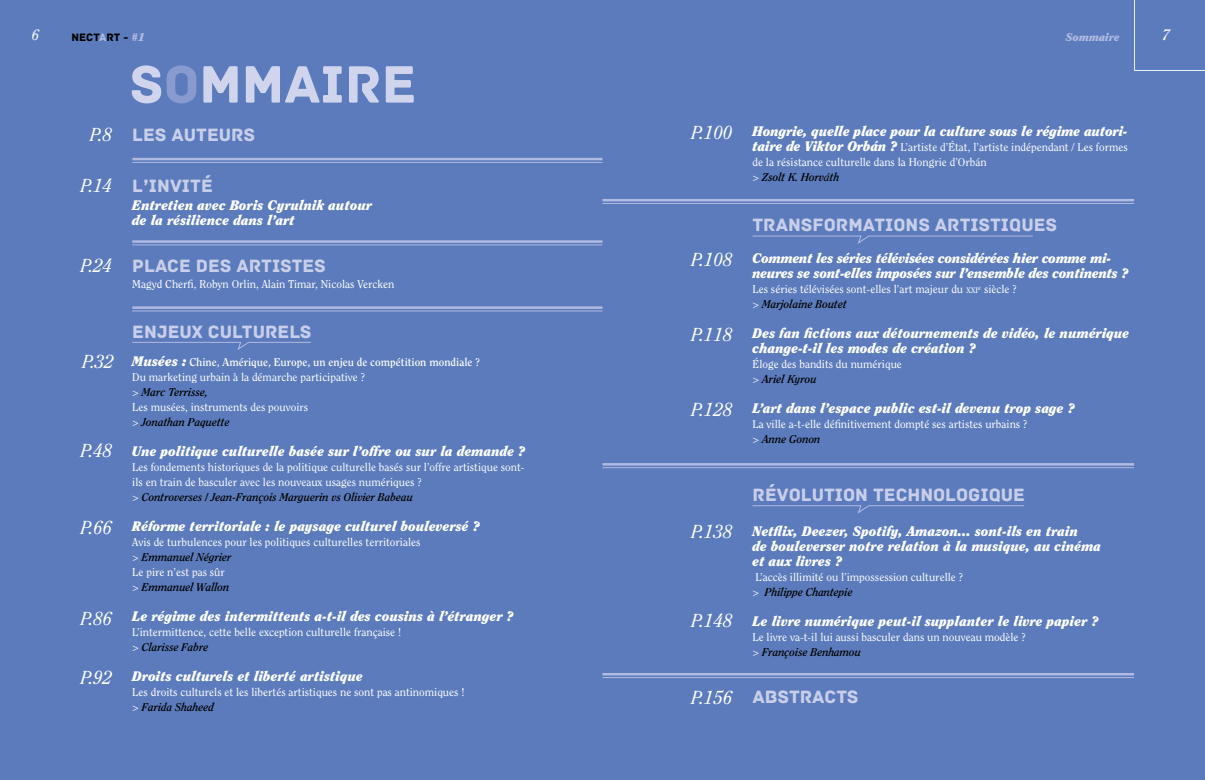
<style>
.page{position:relative;width:1205px;height:780px;background:#5b7bbc}
.page>*{position:absolute;margin:0;border:0;box-sizing:border-box;transform-origin:0 0}
.t1{font:55.25px "Archive";color:#d0d5ed}
.t2{font:18.75px "Archive";color:#c9cfea}
.t3{font:italic 18.75px "Clearface";color:#fff}
.t4{font:italic 15px "Clearface";color:#fff}
.t5{font:italic 900 13.75px/15px "Clearface";color:#fff}
.t6{font:italic 900 13.75px/15px "Clearface";letter-spacing:-.02em;color:#fff}
.t7{font:11.25px/15px "Clearface";color:#fff}
.t8{font:11.25px "Archive";color:#000}
.t9{font:italic 900 11.25px "Clearface";color:#b1bae0}
.s1{color:#b1bae0}
.s2{font-family:"Clearface";font-weight:900;font-style:italic;color:#b1bae0}
.s3{color:#889ace}
.s4{font-weight:900;font-style:italic;font-size:13.75px}
.s5{font-weight:700}
.s6{font-weight:700;font-style:italic;color:#000}
.s7{font-style:italic;color:#000}
.s8{font-size:7.88px}
</style>
<div class="page">
<div style="left:1135px;top:0;width:70px;height:69px;background:#5b7bbc"></div>
<hr style="left:132px;top:158px;width:470px;height:2px;background:#b1bae0">
<hr style="left:132px;top:162px;width:470px;height:1px;background:#b1bae0">
<hr style="left:132px;top:240px;width:470px;height:3px;background:#b1bae0">
<hr style="left:132px;top:244px;width:470px;height:1px;background:#b1bae0">
<hr style="left:132px;top:306px;width:470px;height:3px;background:#b1bae0">
<hr style="left:132px;top:310px;width:470px;height:1px;background:#b1bae0">
<hr style="left:602px;top:463px;width:532px;height:2px;background:#b1bae0">
<hr style="left:602px;top:467px;width:532px;height:1px;background:#b1bae0">
<hr style="left:602px;top:199px;width:532px;height:2px;background:#b1bae0">
<hr style="left:602px;top:203px;width:532px;height:1px;background:#b1bae0">
<hr style="left:602px;top:673px;width:532px;height:2px;background:#b1bae0">
<hr style="left:602px;top:677px;width:532px;height:1px;background:#b1bae0">
<svg style="left:132px;top:342px;width:180px;height:8px"></svg>
<svg style="left:752px;top:235px;width:281px;height:9px;background:#6482c0"></svg>
<svg style="left:752px;top:505px;width:273px;height:9px;background:#6482c0"></svg>
<h3 class="t4" style="left:32px;top:26px;width:9px">6</h3>
<p class="t8" style="left:71px;top:30px;width:75px">NECT<span class="s1">A</span>RT - <span class="s2">#1</span></p>
<h2 class="t3" style="left:90px;top:123px;width:24px">P.8</h2>
<h2 class="t3" style="left:81px;top:175px;width:33px">P.14</h2>
<h2 class="t3" style="left:81px;top:255px;width:33px">P.24</h2>
<h2 class="t3" style="left:83px;top:350px;width:33px">P.32</h2>
<h2 class="t3" style="left:81px;top:439px;width:33px">P.48</h2>
<h2 class="t3" style="left:81px;top:516px;width:33px">P.66</h2>
<h2 class="t3" style="left:81px;top:607px;width:33px">P.86</h2>
<h2 class="t3" style="left:81px;top:666px;width:33px">P.92</h2>
<h1 class="t1" style="left:130px;top:52px;width:288px">S<span class="s3">O</span>MMAIRE</h1>
<h2 class="t2" style="left:132px;top:123px;width:124px">LES AUTEURS</h2>
<h2 class="t2" style="left:132px;top:174px;width:82px">L’INVITÉ</h2>
<p class="t5" style="left:132px;top:197px;width:241px">Entretien avec Boris Cyrulnik autour de la résilience dans l’art</p>
<h2 class="t2" style="left:132px;top:254px;width:195px">PLACE DES ARTISTES</h2>
<p class="t7" style="left:132px;top:276px;width:264px">Magyd Cherfi, Robyn Orlin, Alain Timar, Nicolas Vercken</p>
<h2 class="t2" style="left:132px;top:321px;width:181px">ENJEUX CULTURELS</h2>
<p class="t7" style="left:132px;top:354px;width:349px"><span class="s4">Musées :</span> <span class="s5">Chine, Amérique, Europe, un enjeu de compétition mondiale ?<br></span>Du marketing urbain à la démarche participative ?<br>&gt; <span class="s6">Marc Terrisse,<br></span>Les musées, instruments des pouvoirs<br>&gt; <span class="s6">Jonathan Paquette</span></p>
<p class="t5" style="left:132px;top:443px;width:395px">Une politique culturelle basée sur l’offre ou sur la demande ?</p>
<p class="t7" style="left:132px;top:459px;width:394px">Les fondements historiques de la politique culturelle basés sur l’offre artistique sont&shy;ils en train de basculer avec les nouveaux usages numériques ?<br>&gt; <span class="s6">Controverses / Jean-François Marguerin vs Olivier Babeau</span></p>
<p class="t5" style="left:132px;top:518px;width:349px">Réforme territoriale : le paysage culturel bouleversé ?</p>
<p class="t7" style="left:132px;top:534px;width:290px">Avis de turbulences pour les politiques culturelles territoriales &gt; <span class="s6">Emmanuel Négrier<br></span>Le pire n’est pas sûr<br>&gt; <span class="s6">Emmanuel Wallon</span></p>
<p class="t5" style="left:132px;top:608px;width:383px">Le régime des intermittents a-t-il des cousins à l’étranger ?</p>
<p class="t7" style="left:132px;top:624px;width:270px">L’intermittence, cette belle exception culturelle française ! &gt; <span class="s6">Clarisse Fabre</span></p>
<p class="t5" style="left:132px;top:668px;width:232px">Droits culturels et liberté artistique</p>
<p class="t7" style="left:132px;top:684px;width:334px">Les droits culturels et les libertés artistiques ne sont pas antinomiques ! &gt; <span class="s6">Farida Shaheed</span></p>
<p class="t9" style="left:1066px;top:30px;width:55px">Sommaire</p>
<h2 class="t3" style="left:691px;top:122px;width:42px">P.100</h2>
<h2 class="t3" style="left:691px;top:248px;width:42px">P.108</h2>
<h2 class="t3" style="left:691px;top:323px;width:42px">P.118</h2>
<h2 class="t3" style="left:691px;top:398px;width:42px">P.128</h2>
<h2 class="t3" style="left:691px;top:520px;width:42px">P.138</h2>
<h2 class="t3" style="left:691px;top:610px;width:42px">P.148</h2>
<h2 class="t3" style="left:691px;top:686px;width:42px">P.156</h2>
<p class="t5" style="left:752px;top:124px;width:377px">Hongrie, quelle place pour la culture sous le régime autori-</p>
<p class="t7" style="left:752px;top:140px;width:377px"><span class="s4">taire de Viktor Orbán ?</span> L’artiste d’État, l’artiste indépendant / Les formes de la résistance culturelle dans la Hongrie d’Orbán<br>&gt; <span class="s6">Zsolt K. Horv</span><span class="s7">á</span><span class="s6">th</span></p>
<h2 class="t2" style="left:752px;top:214px;width:306px">TRANSFORMATIONS ARTISTIQUES</h2>
<p class="t6" style="left:752px;top:251px;width:378px">Comment les séries télévisées considérées hier comme mi&shy;neures se sont-elles imposées sur l’ensemble des continents ?</p>
<p class="t7" style="left:752px;top:282px;width:266px">Les séries télévisées sont-elles l’art majeur du <span class="s8">xxi</span><sup>e</sup> siècle ? &gt; <span class="s6">Marjolaine Boutet</span></p>
<p class="t5" style="left:752px;top:326px;width:378px">Des fan fictions aux détournements de vidéo, le numérique change-t-il les modes de création ?</p>
<p class="t7" style="left:752px;top:357px;width:151px">Éloge des bandits du numérique &gt; <span class="s6">Ariel Kyrou</span></p>
<p class="t5" style="left:752px;top:401px;width:324px">L’art dans l’espace public est-il devenu trop sage ?</p>
<p class="t7" style="left:752px;top:417px;width:276px">La ville a-t-elle définitivement dompté ses artistes urbains ? &gt; <span class="s6">Anne Gonon</span></p>
<h2 class="t2" style="left:752px;top:483px;width:274px">RÉVOLUTION TECHNOLOGIQUE</h2>
<p class="t5" style="left:752px;top:523px;width:350px">Netflix, Deezer, Spotify, Amazon... sont-ils en train<br>de bouleverser notre relation à la musique, au cinéma et aux livres ?</p>
<p class="t7" style="left:752px;top:569px;width:212px">L’accès illimité ou l’impossession culturelle ? &gt; <span class="s6">Philippe Chantepie</span></p>
<p class="t5" style="left:752px;top:613px;width:347px">Le livre numérique peut-il supplanter le livre papier ?</p>
<p class="t7" style="left:752px;top:629px;width:275px">Le livre va-t-il lui aussi basculer dans un nouveau modèle ? &gt; <span class="s6">Françoise Benhamou</span></p>
<h2 class="t2" style="left:752px;top:686px;width:107px">ABSTRACTS</h2>
<h3 class="t4" style="left:1162px;top:26px;width:9px">7</h3>
<h3 class="t4" style="left:1166px;top:26px;width:9px">7</h3>
</div>
